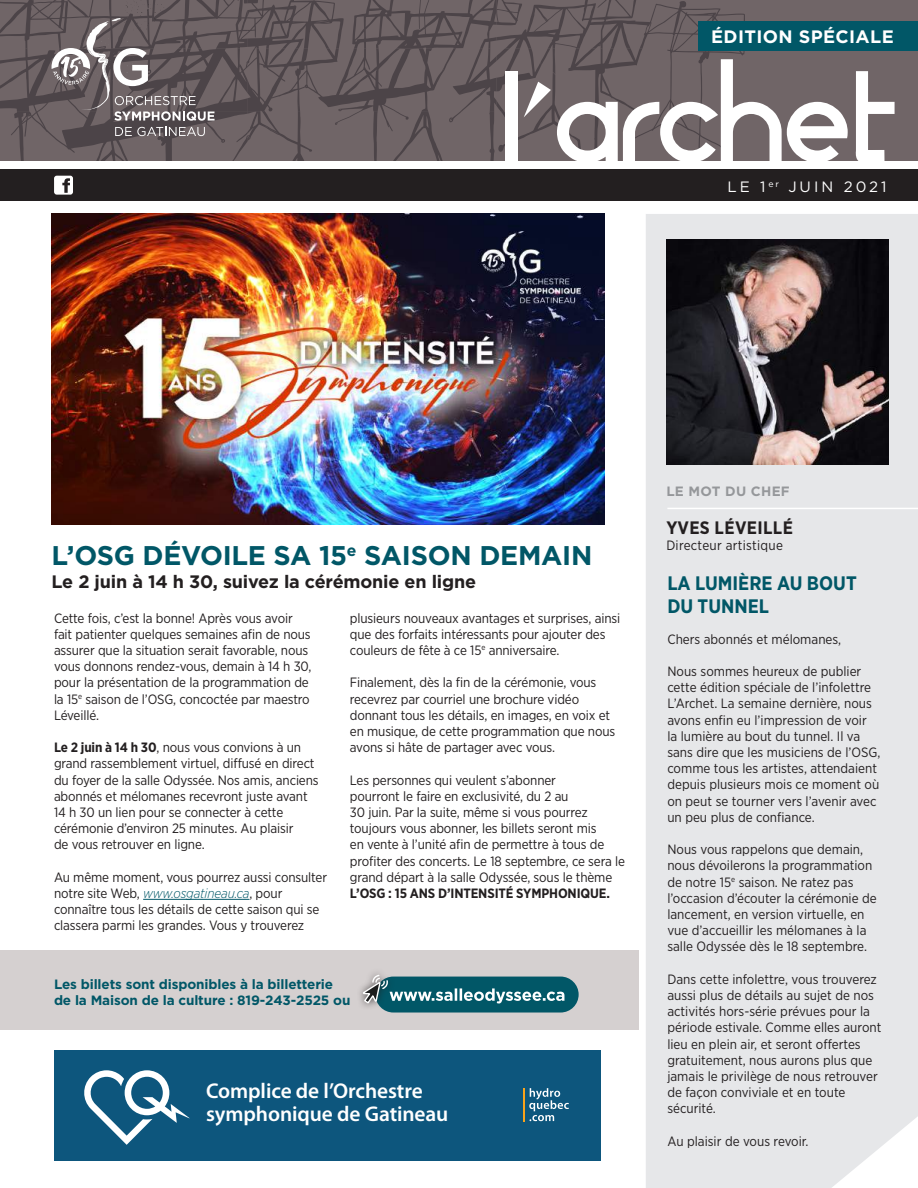
<style>
.page{position:relative;width:918px;height:1188px;background:#fff}
.page>*{position:absolute;margin:0;border:0;box-sizing:border-box;transform-origin:0 0}
.t1{font:106.35px "BDP Birgula";color:#fff}
.t2{font:700 27px "Gotham";letter-spacing:-.01em;color:#015767}
.t3{font:600 21.45px/23px "Myriad Pro";letter-spacing:-.005em;color:#fff}
.t4{font:700 19.5px/23.4px "Gotham Narrow";color:#015767}
.t5{font:700 18px "Gotham";letter-spacing:-.01em;color:#231f20}
.t6{font:700 18px "Gotham";letter-spacing:.02em;color:#fff}
.t7{font:700 18px "Gotham Narrow";letter-spacing:.02em;color:#231f20}
.t8{font:15px "Gotham";letter-spacing:.2em;color:#fff}
.t9{font:13.5px/16.2px "Gotham Narrow";letter-spacing:-.01em;color:#231f20}
.t10{font:700 13.5px/16.2px "Gotham";letter-spacing:-.01em;color:#015767}
.t11{font:700 13.5px "Gotham Narrow";letter-spacing:-.01em;color:#231f20}
.t12{font:13.5px "Gotham Narrow";letter-spacing:.02em;color:#231f20}
.t13{font:700 13.5px "Gotham";letter-spacing:.02em;color:#95979a}
.s1{font-family:"Augustus"}
.s2{font-weight:700}
.s3{font-weight:300;font-style:italic;color:#015767}
</style>
<div class="page">
<div style="left:0;top:0;width:918px;height:162px;background:#706567"></div>
<svg style="left:0;top:161px;width:918px;height:9px"></svg>
<div style="left:0;top:170px;width:918px;height:31px;background:#231f20"></div>
<svg style="left:54px;top:176px;width:19px;height:19px"></svg>
<div style="left:646px;top:214px;width:272px;height:974px;background:#e6e7e9"></div>
<hr style="left:667px;top:508px;width:251px;height:1px;background:#fff">
<hr style="left:143px;top:899px;width:106px;height:1px;background:#015767">
<img style="left:667px;top:240px;width:221px;height:224px">
<svg style="left:0;top:0;width:745px;height:165px"></svg>
<div style="left:0;top:950px;width:638px;height:80px;background:#d5d0d0"></div>
<div style="left:375px;top:977px;width:204px;height:36px;background:#015767;border-radius:18px"></div>
<div style="left:355px;top:967px;width:40px;height:44px;background:#231f20;opacity:.75"></div>
<svg style="left:362px;top:969px;width:202px;height:44px"></svg>
<img style="left:52px;top:214px;width:552px;height:311px">
<div style="left:54px;top:1051px;width:546px;height:110px;background:#0d567d"></div>
<svg style="left:84px;top:1070px;width:105px;height:75px"></svg>
<svg style="left:529px;top:1088px;width:40px;height:33px"></svg>
<hr style="left:523px;top:1088px;width:2px;height:33px;background:#f9a31b">
<div style="left:698px;top:22px;width:220px;height:29px;background:#015767"></div>
<h3 class="t6" style="left:711px;top:25px;width:184px">ÉDITION SPÉCIALE</h3>
<h1 class="t1" style="left:502px;top:64px;width:396px">L<span class="s1">’</span>ARCHET</h1>
<p class="t8" style="left:727px;top:177px;width:161px">LE 1 <sup>er</sup> JUIN 2021</p>
<h2 class="t2" style="left:52px;top:537px;width:542px">L’OSG DÉVOILE SA 15<sup>e</sup> SAISON DEMAIN</h2>
<h3 class="t5" style="left:52px;top:570px;width:426px">Le 2 juin à 14 h 30, suivez la cérémonie en ligne</h3>
<p class="t9" style="left:54px;top:609px;width:259px">Cette fois, c’est la bonne! Après vous avoir fait patienter quelques semaines afin de nous assurer que la situation serait favorable, nous vous donnons rendez-vous, demain à 14 h 30, pour la présentation de la programmation de la 15<sup>e</sup> saison de l’OSG, concoctée par maestro Léveillé.</p>
<p class="t9" style="left:54px;top:739px;width:266px"><span class="s2">Le 2 juin à 14 h 30</span>, nous vous convions à un grand rassemblement virtuel, diffusé en direct du foyer de la salle Odyssée. Nos amis, anciens abonnés et mélomanes recevront juste avant 14 h 30 un lien pour se connecter à cette cérémonie d’environ 25 minutes. Au plaisir<br>de vous retrouver en ligne.</p>
<p class="t9" style="left:54px;top:869px;width:275px">Au même moment, vous pourrez aussi consulter notre site Web, <span class="s3">www.osgatineau.ca</span>, pour connaître tous les détails de cette saison qui se classera parmi les grandes. Vous y trouverez</p>
<p class="t9" style="left:350px;top:609px;width:272px">plusieurs nouveaux avantages et surprises, ainsi que des forfaits intéressants pour ajouter des couleurs de fête à ce 15<sup>e</sup> anniversaire.</p>
<p class="t9" style="left:350px;top:674px;width:267px">Finalement, dès la fin de la cérémonie, vous recevrez par courriel une brochure vidéo donnant tous les détails, en images, en voix et en musique, de cette programmation que nous avons si hâte de partager avec vous.</p>
<p class="t9" style="left:350px;top:771px;width:277px">Les personnes qui veulent s’abonner<br>pourront le faire en exclusivité, du 2 au<br>30 juin. Par la suite, même si vous pourrez toujours vous abonner, les billets seront mis<br>en vente à l’unité afin de permettre à tous de profiter des concerts. Le 18 septembre, ce sera le grand départ à la salle Odyssée, sous le thème</p>
<p class="t11" style="left:350px;top:885px;width:262px">L’OSG : 15 ANS D’INTENSITÉ SYMPHONIQUE.</p>
<p class="t10" style="left:54px;top:976px;width:298px">Les billets sont disponibles à la billetterie de la Maison de la culture : 819-243-2525 ou</p>
<h3 class="t3" style="left:206px;top:1080px;width:244px">Complice de l’Orchestre symphonique de Gatineau</h3>
<p class="t13" style="left:666px;top:482px;width:125px">LE MOT DU CHEF</p>
<h3 class="t7" style="left:666px;top:516px;width:128px">YVES LÉVEILLÉ</h3>
<p class="t12" style="left:666px;top:537px;width:118px">Directeur artistique</p>
<h3 class="t4" style="left:667px;top:571px;width:191px">LA LUMIÈRE AU BOUT<br>DU TUNNEL</h3>
<p class="t9" style="left:667px;top:631px;width:175px">Chers abonnés et mélomanes,</p>
<p class="t9" style="left:667px;top:663px;width:215px">Nous sommes heureux de publier cette édition spéciale de l’infolettre L’Archet. La semaine dernière, nous avons enfin eu l’impression de voir<br>la lumière au bout du tunnel. Il va sans dire que les musiciens de l’OSG, comme tous les artistes, attendaient depuis plusieurs mois ce moment où on peut se tourner vers l’avenir avec un peu plus de confiance.</p>
<p class="t9" style="left:667px;top:841px;width:211px">Nous vous rappelons que demain, nous dévoilerons la programmation de notre 15<sup>e</sup> saison. Ne ratez pas l’occasion d’écouter la cérémonie de lancement, en version virtuelle, en vue d’accueillir les mélomanes à la salle Odyssée dès le 18 septembre.</p>
<p class="t9" style="left:667px;top:971px;width:216px">Dans cette infolettre, vous trouverez aussi plus de détails au sujet de nos activités hors-série prévues pour la période estivale. Comme elles auront lieu en plein air, et seront offertes gratuitement, nous aurons plus que jamais le privilège de nous retrouver de façon conviviale et en toute sécurité.</p>
<p class="t9" style="left:667px;top:1133px;width:143px">Au plaisir de vous revoir.</p>
</div>
